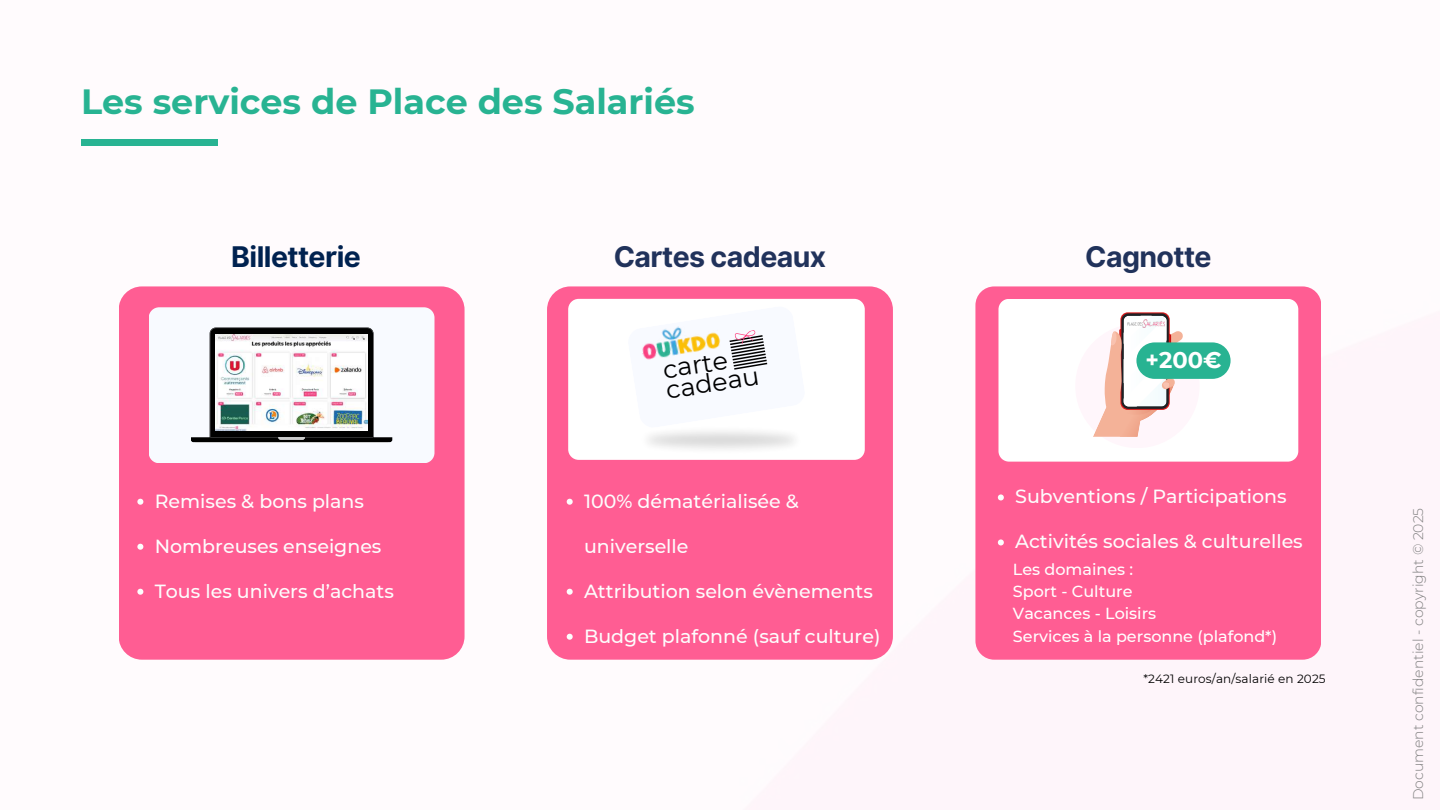
<style>
.page{position:relative;width:1440px;height:810px;background:#fff}
.page>*{position:absolute;margin:0;border:0;box-sizing:border-box;transform-origin:0 0}
.t1{font:700 35px "Montserrat";color:#28b392}
.t2{font:700 28.5px "Inter";letter-spacing:-.02em;color:#21325b}
.t3{font:700 28.5px "Inter";letter-spacing:-.02em;color:#002250}
.t4{font:25.5px/20.3px "Montserrat";color:#000}
.t5{font:700 22.6px "Montserrat";color:#fff}
.t6{font:500 19px "Montserrat";color:#fdfdfd}
.t7{font:500 16px/22.2px "Montserrat";color:#fff}
.t8{font:300 14px "Montserrat";color:#808080}
.t9{font:12px "Montserrat";letter-spacing:.01em;color:#000}
</style>
<div class="page">
<div style="left:119px;top:286px;width:345px;height:374px;background:#ff5d93;border-radius:23px"></div>
<div style="left:149px;top:307px;width:285px;height:156px;background:#f8faff;border-radius:10px"></div>
<svg style="left:191px;top:328px;width:201px;height:115px"></svg>
<img style="left:215px;top:334px;width:153px;height:96px">
<svg style="left:137px;top:499px;width:6px;height:6px"></svg>
<svg style="left:137px;top:544px;width:6px;height:6px"></svg>
<svg style="left:137px;top:589px;width:6px;height:6px"></svg>
<div style="left:547px;top:286px;width:346px;height:374px;background:#ff5d93;border-radius:23px"></div>
<div style="left:568px;top:299px;width:297px;height:161px;background:#fff;border-radius:11px"></div>
<svg style="left:642px;top:326px;width:126px;height:104px"></svg>
<svg style="left:567px;top:499px;width:6px;height:6px"></svg>
<svg style="left:567px;top:589px;width:6px;height:6px"></svg>
<svg style="left:567px;top:634px;width:6px;height:6px"></svg>
<div style="left:975px;top:286px;width:346px;height:374px;background:#ff5d93;border-radius:19px"></div>
<div style="left:998px;top:299px;width:300px;height:163px;background:#fff"></div>
<div style="left:1075px;top:324px;width:125px;height:124px;background:#fff6fb;border-radius:50%"></div>
<svg style="left:1121px;top:313px;width:48px;height:96px"></svg>
<svg style="left:1093px;top:316px;width:90px;height:121px"></svg>
<div style="left:1136px;top:342px;width:95px;height:37px;background:#28b392;border-radius:18px"></div>
<img style="left:1127px;top:320px;width:38px;height:7px">
<svg style="left:998px;top:494px;width:6px;height:6px"></svg>
<svg style="left:998px;top:539px;width:6px;height:6px"></svg>
<div style="left:81px;top:139px;width:136px;height:6px;background:#28b392"></div>
<h1 class="t1" style="left:81px;top:80px;width:615px">Les services de Place des Salariés</h1>
<h2 class="t3" style="left:231px;top:240px;width:131px">Billetterie</h2>
<h2 class="t2" style="left:614px;top:240px;width:214px">Cartes cadeaux</h2>
<h2 class="t2" style="left:1085px;top:240px;width:128px">Cagnotte</h2>
<p class="t6" style="left:155px;top:489px;width:211px">Remises &amp; bons plans</p>
<p class="t6" style="left:155px;top:534px;width:228px">Nombreuses enseignes</p>
<p class="t6" style="left:155px;top:579px;width:241px">Tous les univers d’achats</p>
<h3 class="t4" style="left:661px;top:360px;width:96px;rotate:-9deg">carte cadeau</h3>
<p class="t6" style="left:584px;top:489px;width:216px">100% dématérialisée &amp;</p>
<p class="t6" style="left:584px;top:534px;width:106px">universelle</p>
<p class="t6" style="left:584px;top:579px;width:290px">Attribution selon évènements</p>
<p class="t6" style="left:584px;top:624px;width:298px">Budget plafonné (sauf culture)</p>
<p class="t5" style="left:1145px;top:346px;width:78px">+200€</p>
<p class="t6" style="left:1015px;top:485px;width:273px">Subventions / Participations</p>
<p class="t6" style="left:1015px;top:530px;width:289px">Activités sociales &amp; culturelles</p>
<p class="t7" style="left:1013px;top:558px;width:266px">Les domaines :<br>Sport - Culture<br>Vacances - Loisirs<br>Services à la personne (plafond*)</p>
<p class="t9" style="left:1144px;top:671px;width:184px">*2421 euros/an/salarié en 2025</p>
<p class="t8" style="left:1409px;top:800px;width:294px;rotate:-90deg">Document confidentiel - copyright © 2025</p>
</div>
